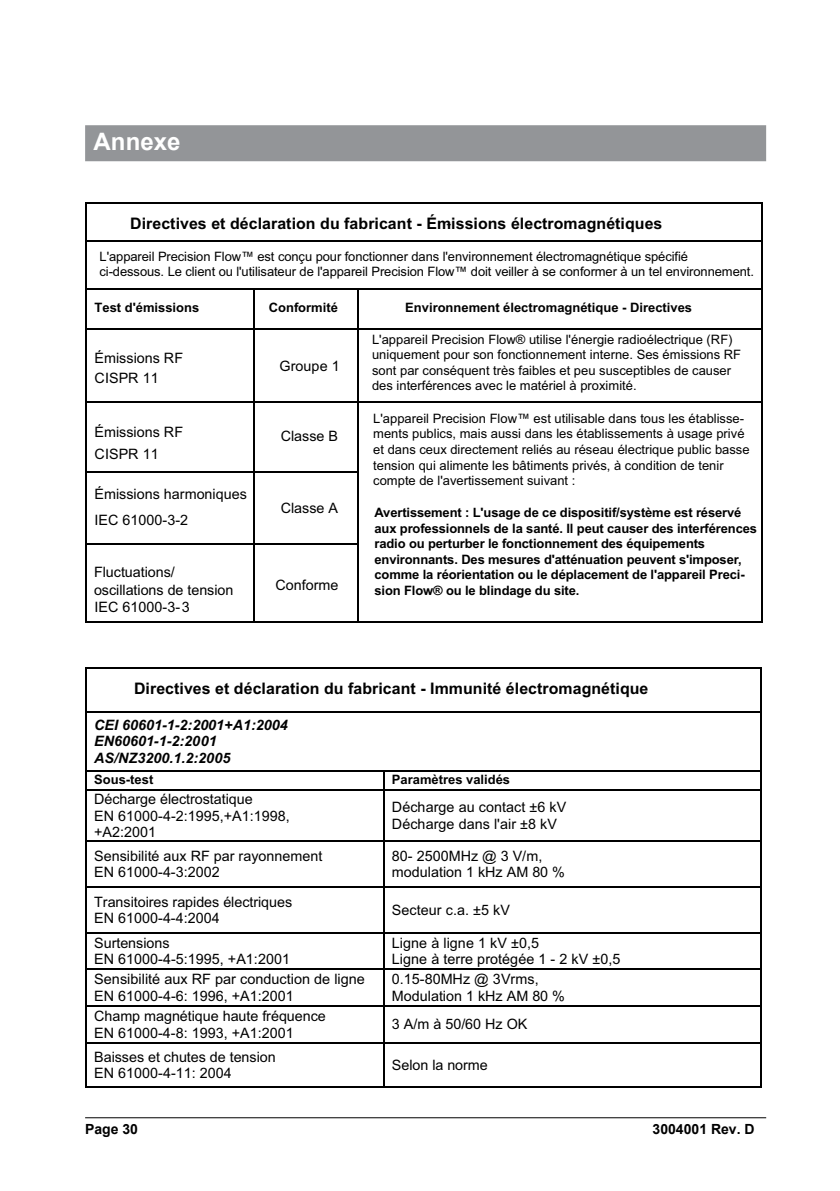
<style>
.page{position:relative;width:840px;height:1191px;background:#fff}
.page>*{position:absolute;margin:0;border:0;box-sizing:border-box;transform-origin:0 0}
.t1{font:700 24px "Arial";color:#fff}
.t2{font:700 15.8px "Arial";letter-spacing:.005em;color:#000}
.t3{font:700 15.8px "Arial";color:#000}
.t4{font:14.4px/16.6px "Arial";color:#000}
.t5{font:italic 700 14.4px/16.6px "Arial";color:#000}
.t6{font:700 14px "Arial";color:#000}
.t7{font:13px/15.6px "Arial";color:#000}
.t8{font:700 13px/15.6px "Arial";letter-spacing:-.01em;color:#000}
</style>
<div class="page">
<hr style="left:85px;top:1117px;width:680px;height:1px;background:#000">
<div style="left:85px;top:125px;width:680px;height:36px;background:#939598"></div>
<hr style="left:85px;top:202px;width:2px;height:419px;background:#000">
<hr style="left:761px;top:202px;width:1px;height:421px;background:#000">
<hr style="left:253px;top:290px;width:1px;height:331px;background:#000">
<hr style="left:356px;top:290px;width:2px;height:331px;background:#000">
<hr style="left:85px;top:202px;width:677px;height:1px;background:#000">
<hr style="left:87px;top:288px;width:674px;height:2px;background:#000">
<hr style="left:87px;top:240px;width:674px;height:2px;background:#000">
<hr style="left:87px;top:328px;width:674px;height:1px;background:#000">
<hr style="left:87px;top:401px;width:674px;height:1px;background:#000">
<hr style="left:87px;top:471px;width:271px;height:2px;background:#000">
<hr style="left:85px;top:621px;width:677px;height:2px;background:#000">
<hr style="left:87px;top:543px;width:271px;height:2px;background:#000">
<hr style="left:85px;top:667px;width:2px;height:419px;background:#000">
<hr style="left:382px;top:771px;width:2px;height:315px;background:#000">
<hr style="left:759px;top:667px;width:2px;height:419px;background:#000">
<hr style="left:86px;top:769px;width:297px;height:2px;background:#000">
<hr style="left:86px;top:789px;width:673px;height:1px;background:#000">
<hr style="left:383px;top:769px;width:376px;height:2px;background:#000">
<hr style="left:86px;top:840px;width:673px;height:2px;background:#000">
<hr style="left:86px;top:886px;width:673px;height:2px;background:#000">
<hr style="left:86px;top:931px;width:673px;height:2px;background:#000">
<hr style="left:86px;top:968px;width:673px;height:2px;background:#000">
<hr style="left:86px;top:1005px;width:673px;height:1px;background:#000">
<hr style="left:86px;top:1042px;width:673px;height:1px;background:#000">
<hr style="left:85px;top:1086px;width:676px;height:2px;background:#000">
<hr style="left:86px;top:711px;width:297px;height:2px;background:#000">
<hr style="left:383px;top:711px;width:376px;height:2px;background:#000">
<hr style="left:85px;top:667px;width:676px;height:1px;background:#000">
<h1 class="t1" style="left:94px;top:126px;width:88px">Annexe</h1>
<p class="t2" style="left:130px;top:213px;width:533px">Directives et déclaration du fabricant - Émissions électromagnétiques</p>
<p class="t3" style="left:446px;top:214px;width:6px">-</p>
<p class="t7" style="left:99px;top:248px;width:655px">L'appareil Precision Flow™ est conçu pour fonctionner dans l'environnement électromagnétique spécifié ci-dessous. Le client ou l'utilisateur de l'appareil Precision Flow™ doit veiller à se conformer à un tel environnement.</p>
<p class="t8" style="left:94px;top:300px;width:106px">Test d'émissions</p>
<p class="t8" style="left:268px;top:300px;width:71px">Conformité</p>
<p class="t8" style="left:405px;top:300px;width:288px">Environnement électromagnétique - Directives</p>
<p class="t4" style="left:94px;top:347px;width:90px;line-height:20.6px">Émissions RF<br>CISPR 11</p>
<p class="t4" style="left:279px;top:358px;width:62px">Groupe 1</p>
<p class="t7" style="left:372px;top:331px;width:370px">L'appareil Precision Flow® utilise l'énergie radioélectrique (RF) uniquement pour son fonctionnement interne. Ses émissions RF sont par conséquent très faibles et peu susceptibles de causer des interférences avec le matériel à proximité.</p>
<p class="t4" style="left:94px;top:421px;width:90px;line-height:22px">Émissions RF<br>CISPR 11</p>
<p class="t4" style="left:280px;top:428px;width:59px">Classe B</p>
<p class="t4" style="left:94px;top:481px;width:154px;line-height:25.8px">Émissions harmoniques<br>IEC 61000-3-2</p>
<p class="t4" style="left:280px;top:499px;width:59px">Classe A</p>
<p class="t4" style="left:94px;top:564px;width:141px;line-height:17.2px">Fluctuations/ oscillations de tension<br>IEC 61000-3-3</p>
<p class="t4" style="left:275px;top:576px;width:64px">Conforme</p>
<p class="t7" style="left:373px;top:410px;width:377px">L'appareil Precision Flow™ est utilisable dans tous les établisse&shy;ments publics, mais aussi dans les établissements à usage privé et dans ceux directement reliés au réseau électrique public basse tension qui alimente les bâtiments privés, à condition de tenir compte de l'avertissement suivant :</p>
<p class="t8" style="left:374px;top:505px;width:384px">Avertissement : L'usage de ce dispositif/système est réservé aux professionnels de la santé. Il peut causer des interférences radio ou perturber le fonctionnement des équipements environnants. Des mesures d'atténuation peuvent s'imposer, comme la réorientation ou le déplacement de l'appareil Preci&shy;sion Flow® ou le blindage du site.</p>
<p class="t2" style="left:134px;top:678px;width:515px">Directives et déclaration du fabricant - Immunité électromagnétique</p>
<p class="t5" style="left:94px;top:717px;width:195px">CEI 60601-1-2:2001+A1:2004<br>EN60601-1-2:2001<br>AS/NZ3200.1.2:2005</p>
<p class="t8" style="left:94px;top:772px;width:61px">Sous-test</p>
<p class="t8" style="left:392px;top:772px;width:120px">Paramètres validés</p>
<p class="t4" style="left:94px;top:791px;width:197px">Décharge électrostatique<br>EN 61000-4-2:1995,+A1:1998, +A2:2001</p>
<p class="t4" style="left:392px;top:799px;width:176px">Décharge au contact ±6 kV<br>Décharge dans l'air ±8 kV</p>
<p class="t4" style="left:94px;top:847px;width:229px">Sensibilité aux RF par rayonnement<br>EN 61000-4-3:2002</p>
<p class="t4" style="left:392px;top:847px;width:174px">80- 2500MHz @ 3 V/m, modulation 1 kHz AM 80 %</p>
<p class="t4" style="left:94px;top:893px;width:199px">Transitoires rapides électriques<br>EN 61000-4-4:2004</p>
<p class="t4" style="left:392px;top:901px;width:120px">Secteur c.a. ±5 kV</p>
<p class="t4" style="left:94px;top:934px;width:197px">Surtensions<br>EN 61000-4-5:1995, +A1:2001</p>
<p class="t4" style="left:391px;top:934px;width:230px">Ligne à ligne 1 kV ±0,5<br>Ligne à terre protégée 1 - 2 kV ±0,5</p>
<p class="t4" style="left:94px;top:971px;width:272px">Sensibilité aux RF par conduction de ligne<br>EN 61000-4-6: 1996, +A1:2001</p>
<p class="t4" style="left:391px;top:971px;width:174px">0.15-80MHz @ 3Vrms,<br>Modulation 1 kHz AM 80 %</p>
<p class="t4" style="left:94px;top:1008px;width:233px">Champ magnétique haute fréquence<br>EN 61000-4-8: 1993, +A1:2001</p>
<p class="t4" style="left:391px;top:1016px;width:137px">3 A/m à 50/60 Hz OK</p>
<p class="t4" style="left:94px;top:1048px;width:183px">Baisses et chutes de tension<br>EN 61000-4-11: 2004</p>
<p class="t4" style="left:391px;top:1056px;width:97px">Selon la norme</p>
<p class="t6" style="left:85px;top:1119px;width:54px">Page 30</p>
</div>
